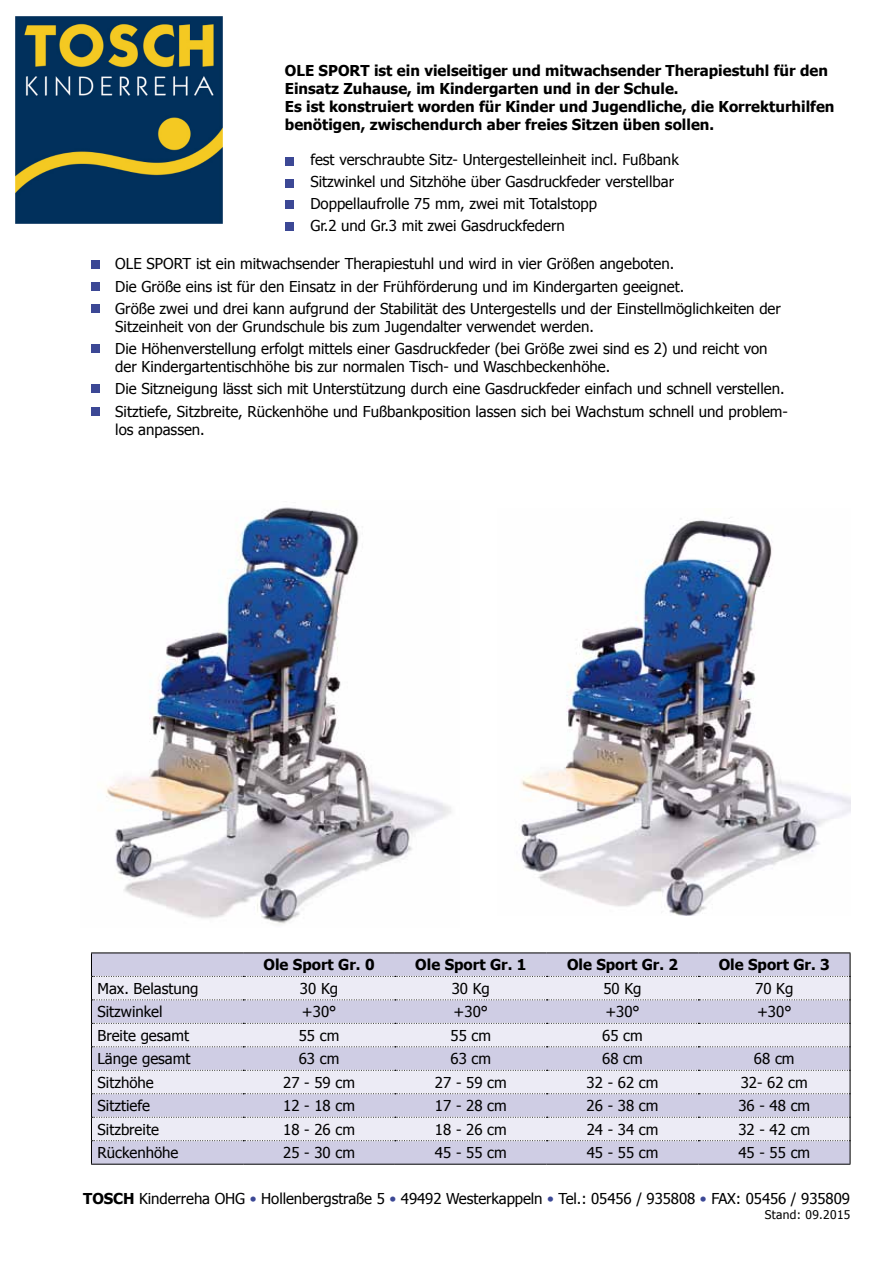
<style>
.page{position:relative;width:893px;height:1263px;background:#fff}
.page>*{position:absolute;margin:0;border:0;box-sizing:border-box;transform-origin:0 0}
.t1{font:15px/22.2px "Tahoma";color:#000}
.t2{font:700 15px/18px "Tahoma";color:#000}
.t3{font:12px "Tahoma";letter-spacing:.03em;color:#000}
.s1{font-weight:700}
.s2{color:#3c4895}
</style>
<div class="page">
<div style="left:285px;top:157px;width:8px;height:8px;background:#3c4895"></div>
<div style="left:285px;top:223px;width:8px;height:8px;background:#3c4895"></div>
<div style="left:91px;top:260px;width:9px;height:8px;background:#3c4895"></div>
<div style="left:91px;top:282px;width:9px;height:8px;background:#3c4895"></div>
<div style="left:91px;top:304px;width:9px;height:9px;background:#3c4895"></div>
<div style="left:285px;top:200px;width:8px;height:9px;background:#3c4895"></div>
<hr style="left:243px;top:952px;width:152px;height:1px;background:#000">
<hr style="left:395px;top:952px;width:152px;height:1px;background:#000">
<hr style="left:547px;top:952px;width:151px;height:1px;background:#000">
<hr style="left:91px;top:952px;width:152px;height:1px;background:#000">
<hr style="left:698px;top:952px;width:152px;height:1px;background:#000">
<svg style="left:91px;top:953px;width:760px;height:211px"></svg>
<hr style="left:91px;top:1164px;width:152px;height:1px;background:#000">
<hr style="left:243px;top:1164px;width:152px;height:1px;background:#000">
<hr style="left:395px;top:1164px;width:152px;height:1px;background:#000">
<hr style="left:547px;top:1164px;width:151px;height:1px;background:#000">
<hr style="left:698px;top:1164px;width:152px;height:1px;background:#000">
<img style="left:106px;top:507px;width:345px;height:417px">
<img style="left:521px;top:517px;width:329px;height:398px">
<div style="left:285px;top:179px;width:8px;height:9px;background:#3c4895"></div>
<div style="left:91px;top:345px;width:9px;height:8px;background:#3c4895"></div>
<div style="left:91px;top:385px;width:9px;height:8px;background:#3c4895"></div>
<div style="left:91px;top:407px;width:9px;height:9px;background:#3c4895"></div>
<img style="left:15px;top:16px;width:208px;height:208px">
<p class="t2" style="left:285px;top:60px;width:551px">OLE SPORT ist ein vielseitiger und mitwachsender Therapiestuhl für den Einsatz Zuhause, im Kindergarten und in der Schule.<br>Es ist konstruiert worden für Kinder und Jugendliche, die Korrekturhilfen benötigen, zwischendurch aber freies Sitzen üben sollen.</p>
<p class="t1" style="left:310px;top:147px;width:370px">fest verschraubte Sitz- Untergestelleinheit incl. Fußbank Sitzwinkel und Sitzhöhe über Gasdruckfeder verstellbar Doppellaufrolle 75 mm, zwei mit Totalstopp<br>Gr.2 und Gr.3 mit zwei Gasdruckfedern</p>
<p class="t1" style="left:115px;top:252px;width:667px">OLE SPORT ist ein mitwachsender Therapiestuhl und wird in vier Größen angeboten.<br>Die Größe eins ist für den Einsatz in der Frühförderung und im Kindergarten geeignet.<br>Größe zwei und drei kann aufgrund der Stabilität des Untergestells und der Einstellmöglichkeiten der</p>
<p class="t1" style="left:115px;top:315px;width:654px">Sitzeinheit von der Grundschule bis zum Jugendalter verwendet werden.<br>Die Höhenverstellung erfolgt mittels einer Gasdruckfeder (bei Größe zwei sind es 2) und reicht von</p>
<p class="t1" style="left:115px;top:355px;width:674px">der Kindergartentischhöhe bis zur normalen Tisch- und Waschbeckenhöhe.<br>Die Sitzneigung lässt sich mit Unterstützung durch eine Gasdruckfeder einfach und schnell verstellen.<br>Sitztiefe, Sitzbreite, Rückenhöhe und Fußbankposition lassen sich bei Wachstum schnell und problem-</p>
<p class="t1" style="left:115px;top:417px;width:91px">los anpassen.</p>
<p class="t2" style="left:264px;top:955px;width:113px">Ole Sport Gr. 0</p>
<p class="t2" style="left:415px;top:955px;width:113px">Ole Sport Gr. 1</p>
<p class="t2" style="left:567px;top:955px;width:113px">Ole Sport Gr. 2</p>
<p class="t2" style="left:719px;top:955px;width:113px">Ole Sport Gr. 3</p>
<p class="t1" style="left:97px;top:977px;width:102px">Max. Belastung</p>
<p class="t1" style="left:300px;top:977px;width:40px">30 Kg</p>
<p class="t1" style="left:452px;top:977px;width:40px">30 Kg</p>
<p class="t1" style="left:603px;top:977px;width:40px">50 Kg</p>
<p class="t1" style="left:755px;top:977px;width:40px">70 Kg</p>
<p class="t1" style="left:97px;top:1000px;width:67px">Sitzwinkel</p>
<p class="t1" style="left:302px;top:1000px;width:36px">+30°</p>
<p class="t1" style="left:454px;top:1000px;width:36px">+30°</p>
<p class="t1" style="left:605px;top:1000px;width:36px">+30°</p>
<p class="t1" style="left:757px;top:1000px;width:36px">+30°</p>
<p class="t1" style="left:97px;top:1023px;width:93px">Breite gesamt</p>
<p class="t1" style="left:299px;top:1023px;width:42px">55 cm</p>
<p class="t1" style="left:450px;top:1023px;width:42px">55 cm</p>
<p class="t1" style="left:602px;top:1023px;width:42px">65 cm</p>
<p class="t1" style="left:97px;top:1047px;width:94px">Länge gesamt</p>
<p class="t1" style="left:299px;top:1047px;width:42px">63 cm</p>
<p class="t1" style="left:450px;top:1047px;width:42px">63 cm</p>
<p class="t1" style="left:602px;top:1047px;width:42px">68 cm</p>
<p class="t1" style="left:754px;top:1047px;width:42px">68 cm</p>
<p class="t1" style="left:98px;top:1070px;width:58px">Sitzhöhe</p>
<p class="t1" style="left:283px;top:1070px;width:73px">27 - 59 cm</p>
<p class="t1" style="left:435px;top:1070px;width:73px">27 - 59 cm</p>
<p class="t1" style="left:587px;top:1070px;width:73px">32 - 62 cm</p>
<p class="t1" style="left:741px;top:1070px;width:69px">32- 62 cm</p>
<p class="t1" style="left:98px;top:1094px;width:54px">Sitztiefe</p>
<p class="t1" style="left:283px;top:1094px;width:73px">12 - 18 cm</p>
<p class="t1" style="left:435px;top:1094px;width:73px">17 - 28 cm</p>
<p class="t1" style="left:587px;top:1094px;width:73px">26 - 38 cm</p>
<p class="t1" style="left:738px;top:1094px;width:73px">36 - 48 cm</p>
<p class="t1" style="left:98px;top:1117px;width:63px">Sitzbreite</p>
<p class="t1" style="left:283px;top:1117px;width:73px">18 - 26 cm</p>
<p class="t1" style="left:435px;top:1117px;width:73px">18 - 26 cm</p>
<p class="t1" style="left:587px;top:1117px;width:73px">24 - 34 cm</p>
<p class="t1" style="left:738px;top:1117px;width:73px">32 - 42 cm</p>
<p class="t1" style="left:98px;top:1141px;width:82px">Rückenhöhe</p>
<p class="t1" style="left:283px;top:1141px;width:73px">25 - 30 cm</p>
<p class="t1" style="left:435px;top:1141px;width:73px">45 - 55 cm</p>
<p class="t1" style="left:587px;top:1141px;width:73px">45 - 55 cm</p>
<p class="t1" style="left:738px;top:1141px;width:73px">45 - 55 cm</p>
<p class="t1" style="left:83px;top:1187px;width:768px"><span class="s1">TOSCH</span> Kinderreha OHG <span class="s2">•</span> Hollenbergstraße 5 <span class="s2">•</span> 49492 Westerkappeln <span class="s2">•</span> Tel.: 05456 / 935808 <span class="s2">•</span> FAX: 05456 / 935809</p>
<p class="t3" style="left:765px;top:1207px;width:87px">Stand: 09.2015</p>
</div>
